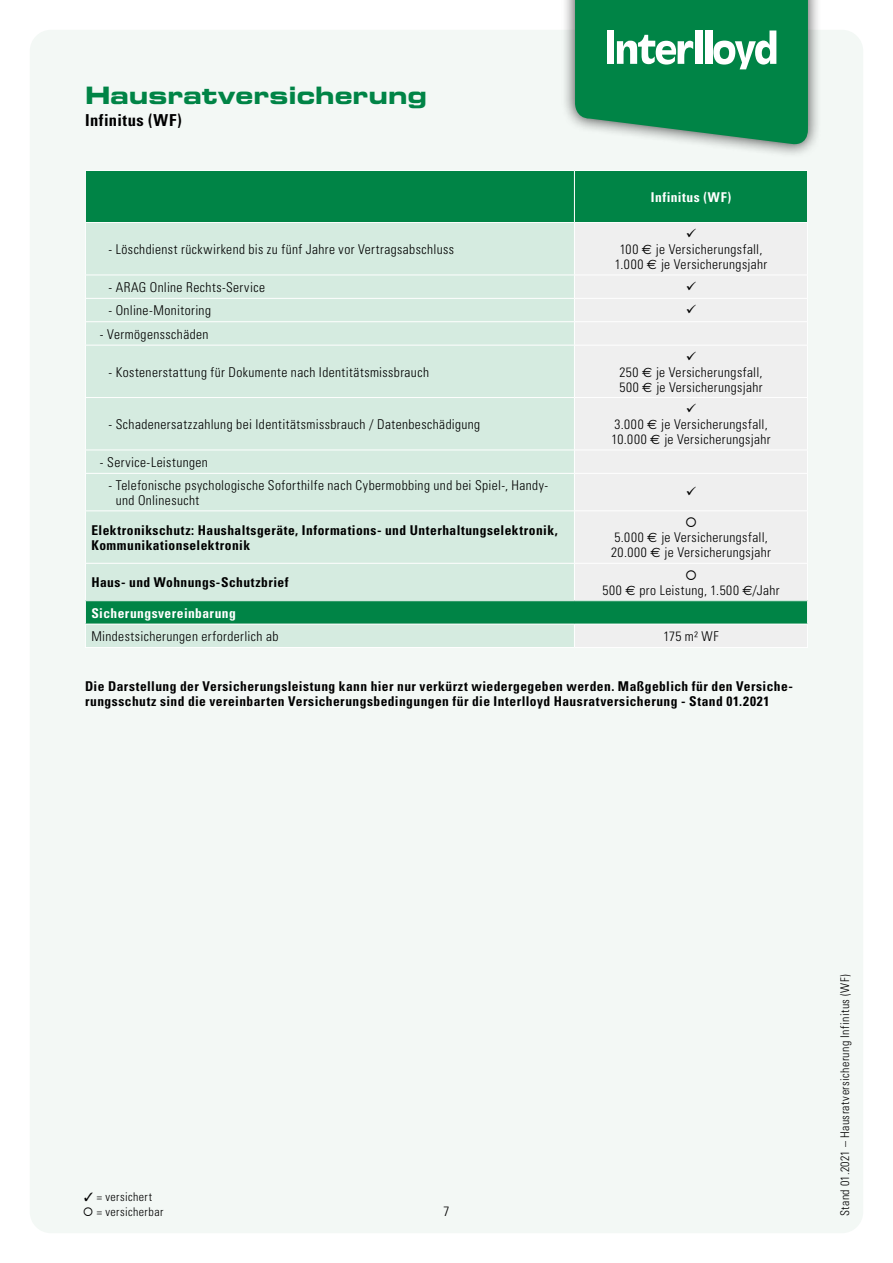
<style>
.page{position:relative;width:893px;height:1263px;background:#fff}
.page>*{position:absolute;margin:0;border:0;box-sizing:border-box;transform-origin:0 0}
.t1{font:24px "Eurostile Bold Extended Two";color:#008446}
.t2{font:700 condensed 16.5px "Univers";letter-spacing:.03em;color:#000}
.t3{font:300 condensed 13.5px/15px "Univers";letter-spacing:.03em;color:#000}
.t4{font:700 condensed 13.5px/15px "Univers";letter-spacing:.035em;color:#000}
.t5{font:700 condensed 13.5px "Univers";letter-spacing:.035em;color:#fff}
.t6{font:300 condensed 12px "Univers";letter-spacing:.03em;color:#000}
.s1{font-family:"Euro Sans";font-weight:400;font-stretch:normal}
</style>
<div class="page">
<div style="left:30px;top:30px;width:833px;height:1203px;background:#f3f8f5"></div>
<div style="left:561px;top:0;width:261px;height:158px;background:#000;opacity:.75"></div>
<svg style="left:575px;top:0;width:233px;height:146px;background:#2b9764"></svg>
<div style="left:86px;top:237px;width:488px;height:410px;background:#d5ebe0"></div>
<div style="left:575px;top:237px;width:232px;height:410px;background:#efefef"></div>
<div style="left:85px;top:601px;width:722px;height:23px;background:#008446"></div>
<hr style="left:574px;top:170px;width:234px;height:1px;background:#fff">
<hr style="left:807px;top:171px;width:1px;height:51px;background:#fff">
<hr style="left:85px;top:223px;width:1px;height:52px;background:#fff">
<hr style="left:574px;top:222px;width:234px;height:1px;background:#fff">
<hr style="left:574px;top:223px;width:1px;height:52px;background:#fff">
<hr style="left:807px;top:223px;width:1px;height:52px;background:#fff">
<hr style="left:85px;top:275px;width:489px;height:1px;background:#fff">
<hr style="left:574px;top:275px;width:234px;height:1px;background:#fff">
<hr style="left:85px;top:298px;width:489px;height:1px;background:#fff">
<hr style="left:574px;top:298px;width:234px;height:1px;background:#fff">
<hr style="left:85px;top:321px;width:489px;height:1px;background:#fff">
<svg style="left:85px;top:276px;width:1px;height:69px"></svg>
<hr style="left:574px;top:321px;width:234px;height:1px;background:#fff">
<svg style="left:574px;top:276px;width:1px;height:69px"></svg>
<svg style="left:807px;top:276px;width:1px;height:69px"></svg>
<hr style="left:85px;top:345px;width:489px;height:1px;background:#fff">
<hr style="left:85px;top:345px;width:1px;height:52px;background:#fff">
<hr style="left:574px;top:345px;width:234px;height:1px;background:#fff">
<hr style="left:574px;top:345px;width:1px;height:52px;background:#fff">
<hr style="left:807px;top:345px;width:1px;height:52px;background:#fff">
<hr style="left:85px;top:397px;width:489px;height:1px;background:#fff">
<hr style="left:85px;top:398px;width:1px;height:52px;background:#fff">
<hr style="left:574px;top:397px;width:234px;height:1px;background:#fff">
<hr style="left:574px;top:398px;width:1px;height:52px;background:#fff">
<hr style="left:807px;top:398px;width:1px;height:52px;background:#fff">
<hr style="left:85px;top:450px;width:489px;height:1px;background:#fff">
<svg style="left:85px;top:451px;width:1px;height:22px"></svg>
<hr style="left:574px;top:450px;width:234px;height:1px;background:#fff">
<svg style="left:574px;top:451px;width:1px;height:22px"></svg>
<svg style="left:807px;top:451px;width:1px;height:22px"></svg>
<hr style="left:85px;top:473px;width:489px;height:1px;background:#fff">
<hr style="left:85px;top:474px;width:1px;height:36px;background:#fff">
<hr style="left:574px;top:473px;width:234px;height:1px;background:#fff">
<hr style="left:574px;top:474px;width:1px;height:36px;background:#fff">
<hr style="left:807px;top:474px;width:1px;height:36px;background:#fff">
<hr style="left:85px;top:510px;width:489px;height:1px;background:#fff">
<hr style="left:85px;top:511px;width:1px;height:52px;background:#fff">
<hr style="left:574px;top:510px;width:234px;height:1px;background:#fff">
<hr style="left:574px;top:511px;width:1px;height:52px;background:#fff">
<hr style="left:807px;top:511px;width:1px;height:52px;background:#fff">
<hr style="left:85px;top:563px;width:489px;height:1px;background:#fff">
<hr style="left:85px;top:564px;width:1px;height:36px;background:#fff">
<hr style="left:574px;top:563px;width:234px;height:1px;background:#fff">
<hr style="left:574px;top:564px;width:1px;height:36px;background:#fff">
<hr style="left:807px;top:564px;width:1px;height:36px;background:#fff">
<hr style="left:85px;top:600px;width:489px;height:1px;background:#fff">
<hr style="left:574px;top:600px;width:234px;height:1px;background:#fff">
<hr style="left:85px;top:624px;width:489px;height:1px;background:#fff">
<svg style="left:85px;top:601px;width:1px;height:46px"></svg>
<hr style="left:574px;top:624px;width:234px;height:1px;background:#fff">
<svg style="left:574px;top:625px;width:1px;height:22px"></svg>
<svg style="left:807px;top:601px;width:1px;height:46px"></svg>
<hr style="left:85px;top:647px;width:489px;height:1px;background:#fff">
<hr style="left:574px;top:647px;width:234px;height:1px;background:#fff">
<svg style="left:84px;top:1192px;width:9px;height:9px"></svg>
<svg style="left:85px;top:170px;width:722px;height:67px;background:#369d6d"></svg>
<svg style="left:687px;top:281px;width:9px;height:9px"></svg>
<svg style="left:687px;top:305px;width:9px;height:9px"></svg>
<svg style="left:687px;top:351px;width:9px;height:9px"></svg>
<svg style="left:687px;top:403px;width:9px;height:9px"></svg>
<svg style="left:687px;top:487px;width:9px;height:9px"></svg>
<svg style="left:686px;top:517px;width:10px;height:10px"></svg>
<svg style="left:686px;top:570px;width:10px;height:10px"></svg>
<h1 class="t1" style="left:85px;top:78px;width:344px">Hausratversicherung</h1>
<p class="t2" style="left:85px;top:110px;width:98px">Infinitus (WF)</p>
<p class="t5" style="left:651px;top:189px;width:82px">Infinitus (WF)</p>
<p class="t3" style="left:108px;top:242px;width:347px">- Löschdienst rückwirkend bis zu fünf Jahre vor Vertragsabschluss</p>
<p class="t3" style="left:615px;top:241px;width:154px;text-align:center">100 <span class="s1">€</span> je Versicherungsfall,<br>1.000 <span class="s1">€</span> je Versicherungsjahr</p>
<p class="t3" style="left:108px;top:279px;width:158px">- ARAG Online Rechts-Service</p>
<p class="t3" style="left:108px;top:303px;width:104px">- Online-Monitoring</p>
<p class="t3" style="left:100px;top:326px;width:110px">- Vermögensschäden</p>
<p class="t3" style="left:108px;top:364px;width:322px">- Kostenerstattung für Dokumente nach Identitätsmissbrauch</p>
<p class="t3" style="left:619px;top:364px;width:145px">250 <span class="s1">€</span> je Versicherungsfall,<br>500 <span class="s1">€</span> je Versicherungsjahr</p>
<p class="t3" style="left:108px;top:417px;width:373px">- Schadenersatzzahlung bei Identitätsmissbrauch / Datenbeschädigung</p>
<p class="t3" style="left:611px;top:416px;width:161px">3.000 <span class="s1">€</span> je Versicherungsfall,<br>10.000 <span class="s1">€</span> je Versicherungsjahr</p>
<p class="t3" style="left:100px;top:454px;width:109px">- Service-Leistungen</p>
<p class="t3" style="left:116px;top:477px;width:434px;text-indent:-7px">- Telefonische psychologische Soforthilfe nach Cybermobbing und bei Spiel-, Handy&shy;und Onlinesucht</p>
<p class="t4" style="left:91px;top:522px;width:468px">Elektronikschutz: Haushaltsgeräte, Informations- und Unterhaltungselektronik,<br>Kommunikationselektronik</p>
<p class="t3" style="left:611px;top:530px;width:161px">5.000 <span class="s1">€</span> je Versicherungsfall,<br>20.000 <span class="s1">€</span> je Versicherungsjahr</p>
<p class="t4" style="left:91px;top:575px;width:199px">Haus- und Wohnungs-Schutzbrief</p>
<p class="t3" style="left:603px;top:582px;width:178px">500 <span class="s1">€</span> pro Leistung, 1.500 <span class="s1">€</span>/Jahr</p>
<p class="t5" style="left:91px;top:604px;width:146px">Sicherungsvereinbarung</p>
<p class="t3" style="left:91px;top:629px;width:188px">Mindestsicherungen erforderlich ab</p>
<p class="t3" style="left:663px;top:629px;width:57px">175 m² WF</p>
<p class="t4" style="left:85px;top:679px;width:709px">Die Darstellung der Versicherungsleistung kann hier nur verkürzt wiedergegeben werden. Maßgeblich für den Versiche&shy;rungsschutz sind die vereinbarten Versicherungsbedingungen für die Interlloyd Hausratversicherung - Stand 01.2021</p>
<p class="t6" style="left:97px;top:1190px;width:57px">= versichert</p>
<p class="t6" style="left:83px;top:1205px;width:82px">○ = versicherbar</p>
<p class="t3" style="left:149px;top:1197px;width:7px">7</p>
<p class="t3" style="left:443px;top:1204px;width:7px">7</p>
<p class="t6" style="left:838px;top:1216px;width:243px;rotate:-90deg">Stand 01.2021 – Hausratversicherung Infinitus (WF)</p>
</div>
